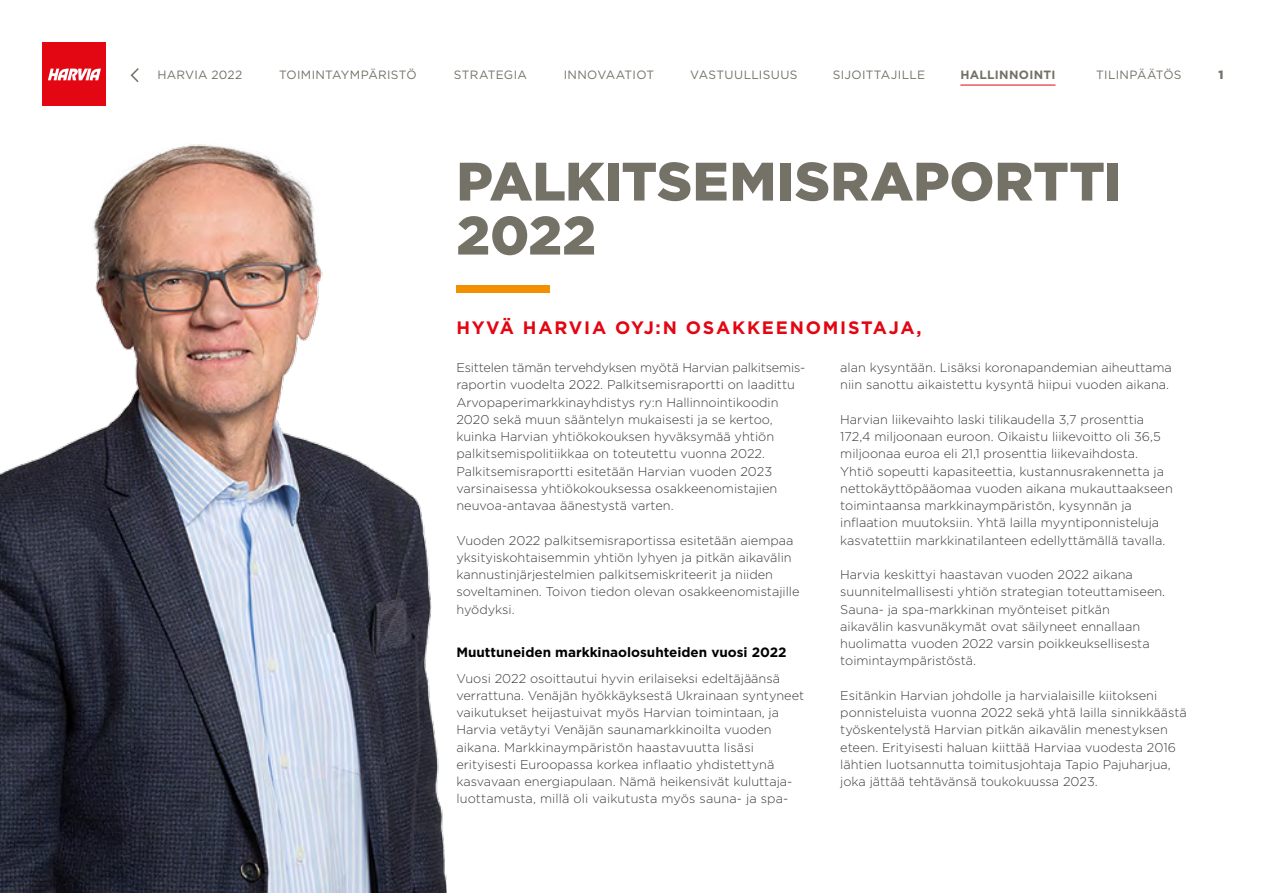
<style>
.page{position:relative;width:1263px;height:893px;background:#fff}
.page>*{position:absolute;margin:0;border:0;box-sizing:border-box;transform-origin:0 0}
.t1{font:900 54px/54px "Gotham";color:#747266}
.t2{font:700 18px "Gotham";letter-spacing:.1em;color:#e30613}
.t3{font:700 13.5px "Gotham";color:#000}
.t4{font:300 12.75px/17.2px "Gotham";color:#3c3c3b}
.t5{font:12px "Gotham";letter-spacing:.025em;color:#747266}
.t6{font:700 12px "Gotham";letter-spacing:.02em;color:#747266}
.t7{font:900 12px "Gotham";color:#747266}
</style>
<div class="page">
<div style="left:456px;top:285px;width:94px;height:7px;background:#f39001"></div>
<img style="left:0;top:144px;width:446px;height:749px">
<div style="left:43px;top:43px;width:63px;height:63px;background:#e30613"></div>
<svg style="left:48px;top:69px;width:53px;height:11px"></svg>
<svg style="left:130px;top:68px;width:9px;height:15px"></svg>
<hr style="left:960px;top:85px;width:95px;height:1px;background:#e30613">
<p class="t5" style="left:157px;top:67px;width:87px">HARVIA 2022</p>
<p class="t5" style="left:279px;top:67px;width:139px">TOIMINTAYMPÄRISTÖ</p>
<p class="t5" style="left:454px;top:67px;width:75px">STRATEGIA</p>
<p class="t5" style="left:564px;top:67px;width:92px">INNOVAATIOT</p>
<p class="t5" style="left:690px;top:67px;width:109px">VASTUULLISUUS</p>
<p class="t5" style="left:833px;top:67px;width:94px">SIJOITTAJILLE</p>
<p class="t6" style="left:960px;top:67px;width:97px">HALLINNOINTI</p>
<p class="t5" style="left:1096px;top:67px;width:87px">TILINPÄÄTÖS</p>
<p class="t7" style="left:1218px;top:66px;width:7px">1</p>
<h1 class="t1" style="left:456px;top:154px;width:667px">PALKITSEMISRAPORTTI<br>2022</h1>
<h2 class="t2" style="left:456px;top:316px;width:467px">HYVÄ HARVIA OYJ:N OSAKKEENOMISTAJA,</h2>
<p class="t4" style="left:456px;top:359px;width:350px">Esittelen tämän tervehdyksen myötä Harvian palkitsemis&shy;raportin vuodelta 2022. Palkitsemisraportti on laadittu Arvopaperimarkkinayhdistys ry:n Hallinnointikoodin 2020 sekä muun sääntelyn mukaisesti ja se kertoo, kuinka Harvian yhtiökokouksen hyväksymää yhtiön palkitsemispolitiikkaa on toteutettu vuonna 2022.<br>Palkitsemisraportti esitetään Harvian vuoden 2023 varsinaisessa yhtiökokouksessa osakkeenomistajien neuvoa-antavaa äänestystä varten.</p>
<p class="t4" style="left:456px;top:531px;width:345px">Vuoden 2022 palkitsemisraportissa esitetään aiempaa yksityiskohtaisemmin yhtiön lyhyen ja pitkän aikavälin kannustinjärjestelmien palkitsemiskriteerit ja niiden soveltaminen. Toivon tiedon olevan osakkeenomistajille hyödyksi.</p>
<p class="t3" style="left:456px;top:643px;width:332px">Muuttuneiden markkinaolosuhteiden vuosi 2022</p>
<p class="t4" style="left:456px;top:669px;width:349px">Vuosi 2022 osoittautui hyvin erilaiseksi edeltäjäänsä verrattuna. Venäjän hyökkäyksestä Ukrainaan syntyneet vaikutukset heijastuivat myös Harvian toimintaan, ja Harvia vetäytyi Venäjän saunamarkkinoilta vuoden aikana. Markkinaympäristön haastavuutta lisäsi erityisesti Euroopassa korkea inflaatio yhdistettynä kasvavaan energiapulaan. Nämä heikensivät kuluttaja&shy;luottamusta, millä oli vaikutusta myös sauna- ja spa-</p>
<p class="t4" style="left:840px;top:359px;width:333px">alan kysyntään. Lisäksi koronapandemian aiheuttama niin sanottu aikaistettu kysyntä hiipui vuoden aikana.</p>
<p class="t4" style="left:840px;top:410px;width:334px">Harvian liikevaihto laski tilikaudella 3,7 prosenttia 172,4 miljoonaan euroon. Oikaistu liikevoitto oli 36,5 miljoonaa euroa eli 21,1 prosenttia liikevaihdosta.<br>Yhtiö sopeutti kapasiteettia, kustannusrakennetta ja nettokäyttöpääomaa vuoden aikana mukauttaakseen toimintaansa markkinaympäristön, kysynnän ja inflaation muutoksiin. Yhtä lailla myyntiponnisteluja kasvatettiin markkinatilanteen edellyttämällä tavalla.</p>
<p class="t4" style="left:840px;top:566px;width:326px">Harvia keskittyi haastavan vuoden 2022 aikana suunnitelmallisesti yhtiön strategian toteuttamiseen.<br>Sauna- ja spa-markkinan myönteiset pitkän aikavälin kasvunäkymät ovat säilyneet ennallaan huolimatta vuoden 2022 varsin poikkeuksellisesta toimintaympäristöstä.</p>
<p class="t4" style="left:840px;top:686px;width:348px">Esitänkin Harvian johdolle ja harvialaisille kiitokseni ponnisteluista vuonna 2022 sekä yhtä lailla sinnikkäästä työskentelystä Harvian pitkän aikavälin menestyksen eteen. Erityisesti haluan kiittää Harviaa vuodesta 2016 lähtien luotsannutta toimitusjohtaja Tapio Pajuharjua, joka jättää tehtävänsä toukokuussa 2023.</p>
</div>
